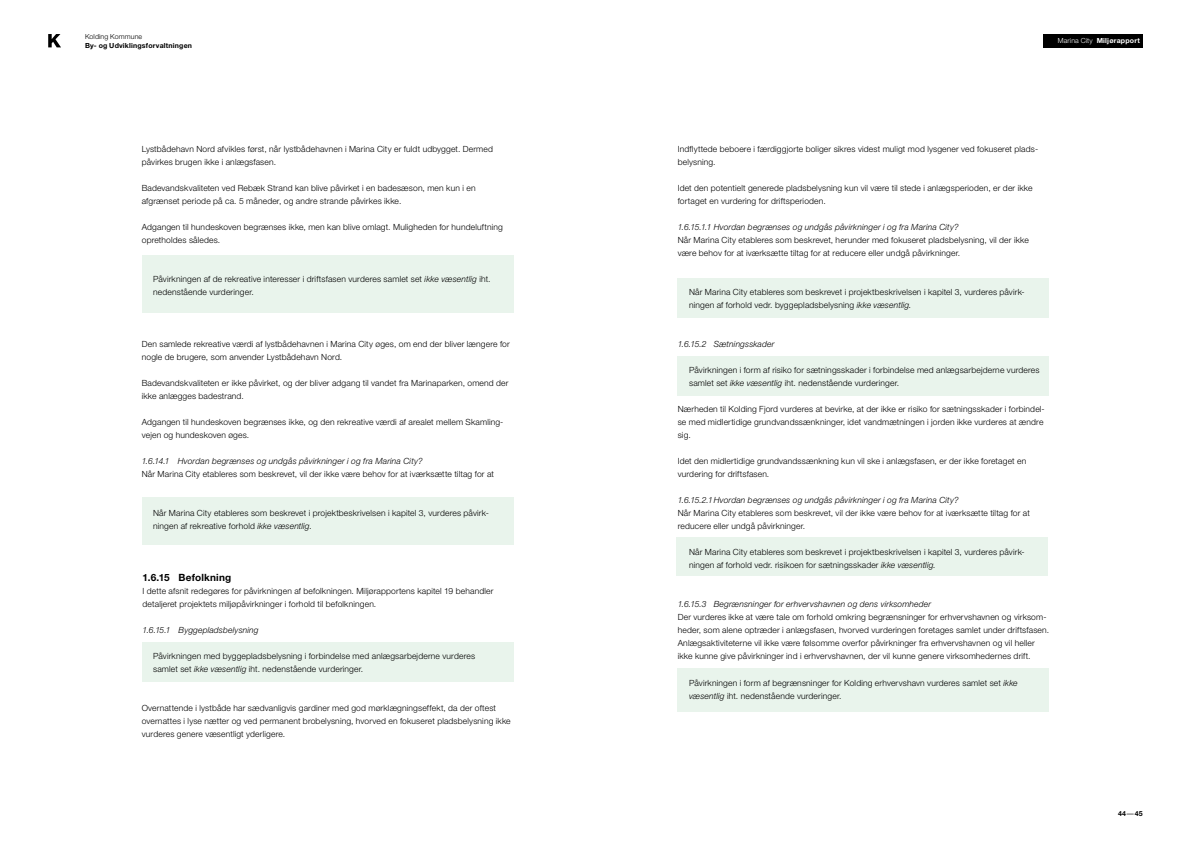
<style>
.page{position:relative;width:1191px;height:842px;background:#fff}
.page>*{position:absolute;margin:0;border:0;box-sizing:border-box;transform-origin:0 0}
.t1{font:700 10px "Helvetica Neue LT Std";letter-spacing:.015em;color:#000}
.t2{font:300 8.5px/13px "Helvetica Neue LT Std";letter-spacing:.02em;color:#000}
.t3{font:italic 300 8.5px "Helvetica Neue LT Std";letter-spacing:.015em;color:#000}
.t4{font:700 7px "Helvetica Neue LT Std";letter-spacing:.025em;color:#000}
.t5{font:700 7px "Helvetica Neue LT Std";letter-spacing:.025em;color:#fff}
.t6{font:300 7px "Helvetica Neue LT Std";letter-spacing:.02em;color:#000}
.s1{font-style:italic}
.s2{font-weight:300}
.s3{font-weight:400}
</style>
<div class="page">
<svg style="left:48px;top:34px;width:13px;height:13px"></svg>
<div style="left:1043px;top:34px;width:99px;height:14px;background:#000"></div>
<div style="left:677px;top:357px;width:372px;height:39px;background:#e9f4ec"></div>
<div style="left:677px;top:278px;width:372px;height:39px;background:#e9f4ec"></div>
<div style="left:142px;top:256px;width:371px;height:57px;background:#e9f4ec"></div>
<div style="left:142px;top:497px;width:371px;height:48px;background:#e9f4ec"></div>
<div style="left:143px;top:643px;width:371px;height:39px;background:#e9f4ec"></div>
<div style="left:676px;top:537px;width:371px;height:38px;background:#e9f4ec"></div>
<div style="left:677px;top:668px;width:372px;height:44px;background:#e9f4ec"></div>
<p class="t6" style="left:85px;top:32px;width:59px">Kolding Kommune</p>
<p class="t4" style="left:85px;top:41px;width:108px">By- og Udviklingsforvaltningen</p>
<p class="t2" style="left:142px;top:142px;width:353px">Lystbådehavn Nord afvikles først, når lystbådehavnen i Marina City er fuldt udbygget. Dermed påvirkes brugen ikke i anlægsfasen.</p>
<p class="t2" style="left:142px;top:181px;width:335px">Badevandskvaliteten ved Rebæk Strand kan blive påvirket i en badesæson, men kun i en afgrænset periode på ca. 5 måneder, og andre strande påvirkes ikke.</p>
<p class="t2" style="left:142px;top:220px;width:362px">Adgangen til hundeskoven begrænses ikke, men kan blive omlagt. Muligheden for hundeluftning opretholdes således.</p>
<p class="t2" style="left:153px;top:272px;width:339px">Påvirkningen af de rekreative interesser i driftsfasen vurderes samlet set <span class="s1">ikke væsentlig</span> iht. nedenstående vurderinger.</p>
<p class="t2" style="left:142px;top:337px;width:369px">Den samlede rekreative værdi af lystbådehavnen i Marina City øges, om end der bliver længere for nogle de brugere, som anvender Lystbådehavn Nord.</p>
<p class="t2" style="left:142px;top:376px;width:368px">Badevandskvaliteten er ikke påvirket, og der bliver adgang til vandet fra Marinaparken, omend der ikke anlægges badestrand.</p>
<p class="t2" style="left:142px;top:415px;width:363px">Adgangen til hundeskoven begrænses ikke, og den rekreative værdi af arealet mellem Skamling&shy;vejen og hundeskoven øges.</p>
<p class="t3" style="left:142px;top:455px;width:282px">1.6.14.1 Hvordan begrænses og undgås påvirkninger i og fra Marina City?</p>
<p class="t2" style="left:142px;top:467px;width:354px">Når Marina City etableres som beskrevet, vil der ikke være behov for at iværksætte tiltag for at</p>
<p class="t2" style="left:153px;top:506px;width:337px">Når Marina City etableres som beskrevet i projektbeskrivelsen i kapitel 3, vurderes påvirk&shy;ningen af rekreative forhold <span class="s1">ikke væsentlig.</span></p>
<p class="t1" style="left:143px;top:571px;width:90px">1.6.15 Befolkning</p>
<p class="t2" style="left:143px;top:584px;width:352px">I dette afsnit redegøres for påvirkningen af befolkningen. Miljørapportens kapitel 19 behandler detaljeret projektets miljøpåvirkninger i forhold til befolkningen.</p>
<p class="t3" style="left:143px;top:624px;width:118px">1.6.15.1 Byggepladsbelysning</p>
<p class="t2" style="left:153px;top:649px;width:323px">Påvirkningen med byggepladsbelysning i forbindelse med anlægsarbejderne vurderes samlet set <span class="s1">ikke væsentlig</span> iht. nedenstående vurderinger.</p>
<p class="t2" style="left:142px;top:701px;width:370px">Overnattende i lystbåde har sædvanligvis gardiner med god mørklægningseffekt, da der oftest overnattes i lyse nætter og ved permanent brobelysning, hvorved en fokuseret pladsbelysning ikke vurderes genere væsentligt yderligere.</p>
<p class="t5" style="left:1057px;top:36px;width:84px"><span class="s2">Marina City</span> Miljørapport</p>
<p class="t2" style="left:677px;top:142px;width:362px">Indflyttede beboere i færdiggjorte boliger sikres videst muligt mod lysgener ved fokuseret plads&shy;belysning.</p>
<p class="t2" style="left:677px;top:181px;width:356px">Idet den potentielt generede pladsbelysning kun vil være til stede i anlægsperioden, er der ikke fortaget en vurdering for driftsperioden.</p>
<p class="t3" style="left:677px;top:221px;width:282px">1.6.15.1.1 Hvordan begrænses og undgås påvirkninger i og fra Marina City?</p>
<p class="t2" style="left:677px;top:233px;width:353px">Når Marina City etableres som beskrevet, herunder med fokuseret pladsbelysning, vil der ikke være behov for at iværksætte tiltag for at reducere eller undgå påvirkninger.</p>
<p class="t2" style="left:689px;top:285px;width:337px">Når Marina City etableres som beskrevet i projektbeskrivelsen i kapitel 3, vurderes påvirk&shy;ningen af forhold vedr. byggepladsbelysning <span class="s1">ikke væsentlig.</span></p>
<p class="t3" style="left:677px;top:338px;width:98px">1.6.15.2 Sætningsskader</p>
<p class="t2" style="left:689px;top:363px;width:352px">Påvirkningen i form af risiko for sætningsskader i forbindelse med anlægsarbejderne vurderes samlet set <span class="s1">ikke væsentlig</span> iht. nedenstående vurderinger.</p>
<p class="t2" style="left:677px;top:402px;width:368px">Nærheden til Kolding Fjord vurderes at bevirke, at der ikke er risiko for sætningsskader i forbindel&shy;se med midlertidige grundvandssænkninger, idet vandmætningen i jorden ikke vurderes at ændre sig.</p>
<p class="t2" style="left:677px;top:454px;width:350px">Idet den midlertidige grundvandssænkning kun vil ske i anlægsfasen, er der ikke foretaget en vurdering for driftsfasen.</p>
<p class="t3" style="left:677px;top:494px;width:282px">1.6.15.2.1Hvordan begrænses og undgås påvirkninger i og fra Marina City?</p>
<p class="t2" style="left:677px;top:506px;width:354px">Når Marina City etableres som beskrevet, vil der ikke være behov for at iværksætte tiltag for at reducere eller undgå påvirkninger.</p>
<p class="t2" style="left:689px;top:545px;width:337px">Når Marina City etableres som beskrevet i projektbeskrivelsen i kapitel 3, vurderes påvirk&shy;ningen af forhold vedr. risikoen for sætningsskader <span class="s1">ikke væsentlig.</span></p>
<p class="t3" style="left:677px;top:598px;width:255px">1.6.15.3 Begrænsninger for erhvervshavnen og dens virksomheder</p>
<p class="t2" style="left:677px;top:610px;width:373px">Der vurderes ikke at være tale om forhold omkring begrænsninger for erhvervshavnen og virksom&shy;heder, som alene optræder i anlægsfasen, hvorved vurderingen foretages samlet under driftsfasen.<br>Anlægsaktiviteterne vil ikke være følsomme overfor påvirkninger fra erhvervshavnen og vil heller ikke kunne give påvirkninger ind i erhvervshavnen, der vil kunne genere virksomhedernes drift.</p>
<p class="t2" style="left:689px;top:677px;width:330px">Påvirkningen i form af begrænsninger for Kolding erhvervshavn vurderes samlet set <span class="s1">ikke væsentlig</span> iht. nedenstående vurderinger.</p>
<p class="t4" style="left:1118px;top:810px;width:26px">44<span class="s3">–</span>45</p>
</div>
